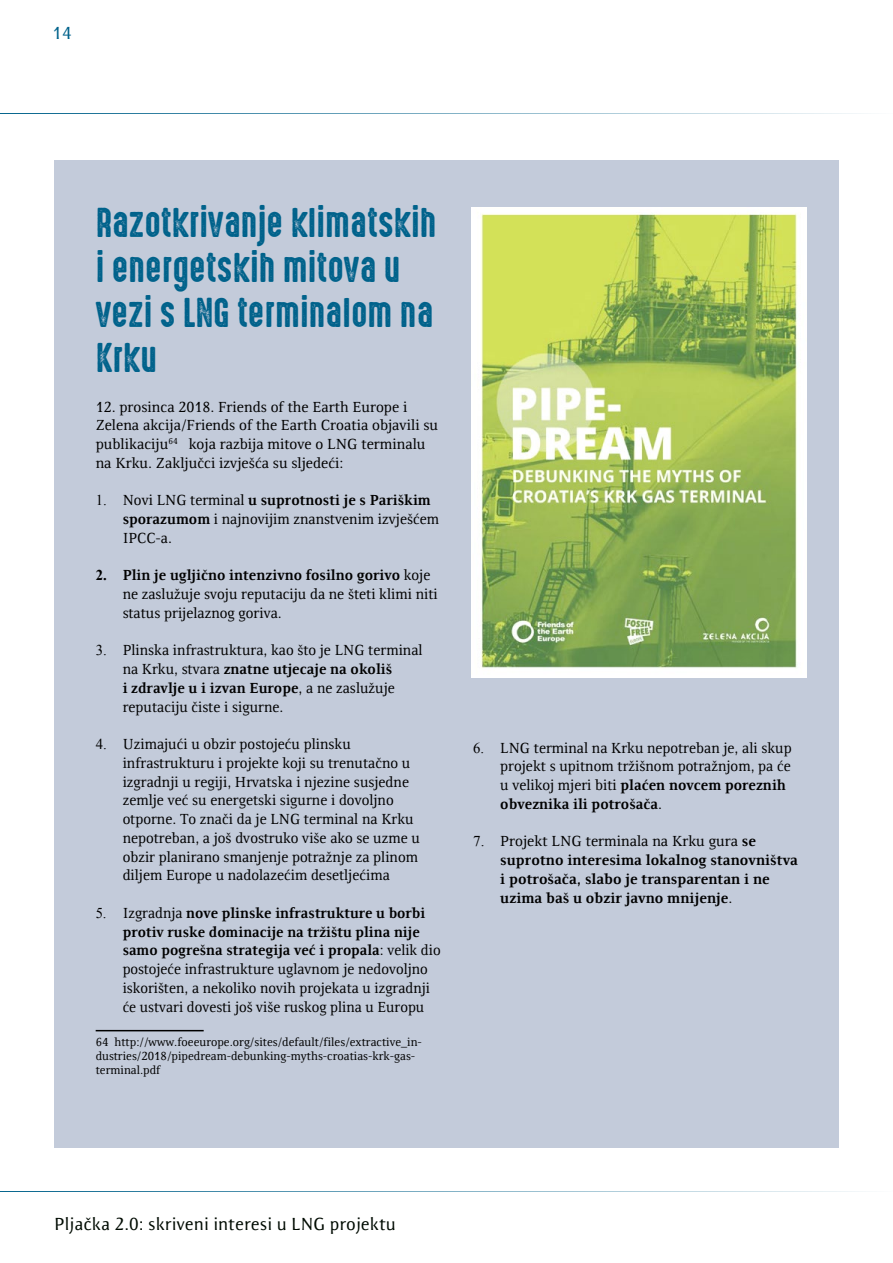
<style>
.page{position:relative;width:893px;height:1263px;background:#fff}
.page>*{position:absolute;margin:0;border:0;box-sizing:border-box;transform-origin:0 0}
.t1{font:37.5px/45px "High Voltage Rough";color:#00628b}
.t2{font:18px "Resavska BG Sans";color:#010b02}
.t3{font:18px "Resavska BG Sans";color:#00628b}
.t4{font:15px/18.8px "Resavska BG";color:#000}
.t5{font:700 15px/18.8px "Resavska BG";color:#000}
.t6{font:12px/14.4px "Resavska BG";color:#000}
.s1{font-family:"Times New Roman"}
.s2{font-weight:700}
.s3{font-family:"Times New Roman";font-weight:700}
.s4{font-family:"Times New Roman";font-weight:400}
.s5{font-weight:400}
</style>
<div class="page">
<hr style="left:0;top:113px;width:893px;height:1px;background:#00628b">
<hr style="left:0;top:1191px;width:893px;height:1px;background:#00628b">
<div style="left:54px;top:161px;width:784px;height:987px;background:#c3cbda"></div>
<hr style="left:96px;top:1030px;width:108px;height:1px;background:#000">
<img style="left:471px;top:208px;width:336px;height:470px">
<p class="t3" style="left:52px;top:23px;width:21px">14</p>
<h1 class="t1" style="left:96px;top:201px;width:342px">Razotkrivanje klimatskih i energetskih mitova u vezi s LNG terminalom na<br>Krku</h1>
<p class="t4" style="left:96px;top:397px;width:344px">12. prosinca 2018. Friends of the Earth Europe i Zelena akcija/Friends of the Earth Croatia objavili su publikaciju<sup>64</sup> koja razbija mitove o LNG terminalu na Krku. Zaključci izvješća su sljedeći:</p>
<p class="t4" style="left:123px;top:491px;width:318px;text-indent:-27px"><span class="s1">1.</span> Novi LNG terminal <span class="s2">u suprotnosti je s Pariškim sporazumom</span> i najnovijim znanstvenim izvješćem<br>IPCC-a.</p>
<p class="t4" style="left:123px;top:566px;width:317px;text-indent:-27px"><span class="s3">2.</span> <span class="s2">Plin je ugljično intenzivno fosilno gorivo</span> koje ne zaslužuje svoju reputaciju da ne šteti klimi niti status prijelaznog goriva.</p>
<p class="t4" style="left:123px;top:641px;width:301px;text-indent:-27px"><span class="s1">3.</span> Plinska infrastruktura, kao što je LNG terminal na Krku, stvara <span class="s2">znatne utjecaje na okoliš<br>i zdravlje u i izvan Europe</span>, a ne zaslužuje reputaciju čiste i sigurne.</p>
<p class="t4" style="left:123px;top:735px;width:299px;text-indent:-27px"><span class="s1">4.</span> Uzimajući u obzir postojeću plinsku infrastrukturu i projekte koji su trenutačno u izgradnji u regiji, Hrvatska i njezine susjedne zemlje već su energetski sigurne i dovoljno otporne. To znači da je LNG terminal na Krku nepotreban, a još dvostruko više ako se uzme u obzir planirano smanjenje potražnje za plinom diljem Europe u nadolazećim desetljećima</p>
<p class="t4" style="left:123px;top:903px;width:319px;text-indent:-27px"><span class="s1">5.</span> Izgradnja <span class="s2">nove plinske infrastrukture u borbi protiv ruske dominacije na tržištu plina nije samo pogrešna strategija već i propala</span>: velik dio postojeće infrastrukture uglavnom je nedovoljno iskorišten, a nekoliko novih projekata u izgradnji će ustvari dovesti još više ruskog plina u Europu</p>
<p class="t6" style="left:96px;top:1034px;width:328px">64 http://www.foeeurope.org/sites/default/files/extractive_in&shy;dustries/2018/pipedream-debunking-myths-croatias-krk-gas&shy;terminal.pdf</p>
<p class="t4" style="left:500px;top:738px;width:293px;text-indent:-27px"><span class="s1">6.</span> LNG terminal na Krku nepotreban je, ali skup projekt s upitnom tržišnom potražnjom, pa će u velikoj mjeri biti <span class="s2">plaćen novcem poreznih obveznika ili potrošača</span>.</p>
<p class="t5" style="left:500px;top:832px;width:299px;text-indent:-27px"><span class="s4">7.</span> <span class="s5">Projekt LNG terminala na Krku gura</span> se suprotno interesima lokalnog stanovništva i potrošača, slabo je transparentan i ne uzima baš u obzir javno mnijenje<span class="s5">.</span></p>
<p class="t2" style="left:54px;top:1213px;width:343px">Pljačka 2.0: skriveni interesi u LNG projektu</p>
</div>
